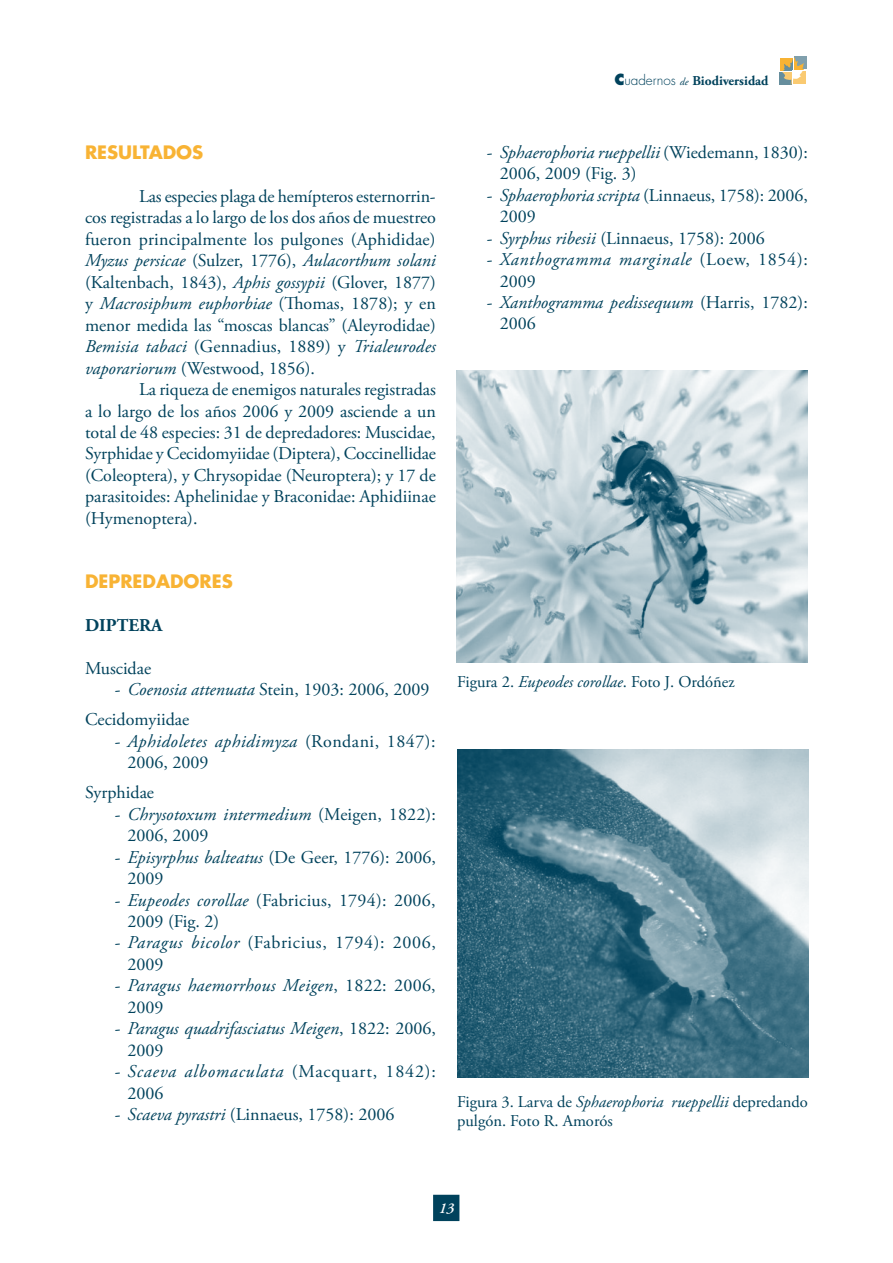
<style>
.page{position:relative;width:893px;height:1263px;background:#fff}
.page>*{position:absolute;margin:0;border:0;box-sizing:border-box;transform-origin:0 0}
.t1{font:18px/21.5px "Adobe Garamond Pro";color:#00425c}
.t2{font:italic 18px/21.5px "Adobe Garamond Pro";color:#00425c}
.t3{font:18px/21.5px "Adobe Garamond Pro";letter-spacing:.035em;color:#00425c}
.t4{font:italic 18px/21.5px "Adobe Garamond Pro";letter-spacing:.04em;color:#00425c}
.t5{font:700 18px "Futura";color:#f8b334}
.t6{font:700 18px "Adobe Garamond Pro";color:#00425c}
.t7{font:16.5px/19.8px "Adobe Garamond Pro";letter-spacing:-.005em;color:#00425c}
.t8{font:italic 600 15px "Adobe Garamond Pro";color:#fff}
.t9{font:700 13.5px "Adobe Garamond Pro";color:#00425c}
.s1{font-family:"Futura";font-weight:800;font-size:15px}
.s2{font-family:"Futura";font-weight:300}
.s3{font-weight:400;font-style:italic;font-size:10.5px}
.s4{font-style:italic}
.s5{font-style:normal}
</style>
<div class="page">
<div style="left:780px;top:58px;width:13px;height:13px;background:#f8b334"></div>
<div style="left:794px;top:57px;width:13px;height:12px;background:#80a0ad"></div>
<div style="left:779px;top:72px;width:13px;height:13px;background:#668e9d"></div>
<div style="left:793px;top:71px;width:13px;height:12px;background:#faca71"></div>
<svg style="left:782px;top:57px;width:22px;height:28px"></svg>
<div style="left:433px;top:1195px;width:26px;height:26px;background:#00425c"></div>
<img style="left:456px;top:370px;width:352px;height:292px">
<img style="left:457px;top:750px;width:351px;height:327px">
<p class="t9" style="left:615px;top:73px;width:155px"><span class="s1">C</span><span class="s2">uadernos</span> <span class="s3">de</span> Biodiversidad</p>
<p class="t5" style="left:85px;top:140px;width:120px">RESULTADOS</p>
<p class="t1" style="left:85px;top:186px;width:352px;text-align:justify;text-indent:54px">Las especies plaga de hemípteros esternorrin&shy;cos registradas a lo largo de los dos años de muestreo fueron principalmente los pulgones (Aphididae)<br><span class="s4">Myzus persicae</span> (Sulzer, 1776), <span class="s4">Aulacorthum solani </span>(Kaltenbach, 1843), <span class="s4">Aphis gossypii</span> (Glover, 1877) y <span class="s4">Macrosiphum euphorbiae</span> (Thomas, 1878); y en menor medida las “moscas blancas” (Aleyrodidae)<br><span class="s4">Bemisia tabaci</span> (Gennadius, 1889) y <span class="s4">Trialeurodes vaporariorum</span> (Westwood, 1856).</p>
<p class="t1" style="left:85px;top:379px;width:353px;text-align:justify;text-indent:54px">La riqueza de enemigos naturales registradas a lo largo de los años 2006 y 2009 asciende a un total de 48 especies: 31 de depredadores: Muscidae, Syrphidae y Cecidomyiidae (Diptera), Coccinellidae (Coleoptera), y Chrysopidae (Neuroptera); y 17 de parasitoides: Aphelinidae y Braconidae: Aphidiinae (Hymenoptera).</p>
<p class="t5" style="left:85px;top:569px;width:149px">DEPREDADORES</p>
<p class="t6" style="left:85px;top:615px;width:79px">DIPTERA</p>
<p class="t1" style="left:85px;top:658px;width:68px">Muscidae</p>
<p class="t1" style="left:85px;top:675px;width:346px;line-height:30px;text-indent:30px">- <span class="s4">Coenosia attenuata</span> Stein, 1903: 2006, 2009<br>Cecidomyiidae</p>
<p class="t1" style="left:128px;top:731px;width:310px;text-indent:-13px">- <span class="s4">Aphidoletes aphidimyza</span> (Rondani, 1847):<br>2006, 2009</p>
<p class="t1" style="left:85px;top:782px;width:71px">Syrphidae</p>
<p class="t1" style="left:128px;top:804px;width:310px;text-indent:-13px">- <span class="s4">Chrysotoxum intermedium</span> (Meigen, 1822):<br>2006, 2009</p>
<p class="t1" style="left:128px;top:847px;width:310px;text-indent:-13px">- <span class="s4">Episyrphus balteatus</span> (De Geer, 1776): 2006,<br>2009</p>
<p class="t1" style="left:128px;top:890px;width:310px;text-indent:-13px">- <span class="s4">Eupeodes corollae</span> (Fabricius, 1794): 2006,<br>2009 (Fig. 2)</p>
<p class="t3" style="left:128px;top:933px;width:310px;text-indent:-13px">- <span class="s4">Paragus bicolor</span> (Fabricius, 1794): 2006,<br>2009</p>
<p class="t2" style="left:128px;top:975px;width:310px;text-indent:-13px"><span class="s5">-</span> Paragus haemorrhous Meigen<span class="s5">, 1822: 2006,<br>2009</span></p>
<p class="t2" style="left:128px;top:1018px;width:310px;text-indent:-13px"><span class="s5">-</span> Paragus quadrifasciatus Meigen<span class="s5">, 1822: 2006,<br>2009</span></p>
<p class="t1" style="left:128px;top:1061px;width:310px;text-indent:-13px">- <span class="s4">Scaeva albomaculata</span> (Macquart, 1842):<br>2006</p>
<p class="t1" style="left:115px;top:1104px;width:281px">- <span class="s4">Scaeva pyrastri</span> (Linnaeus, 1758): 2006</p>
<p class="t1" style="left:500px;top:142px;width:310px;text-indent:-13px">- <span class="s4">Sphaerophoria rueppellii</span> (Wiedemann, 1830):<br>2006, 2009 (Fig. 3)</p>
<p class="t1" style="left:500px;top:185px;width:310px;text-indent:-13px">- <span class="s4">Sphaerophoria scripta</span> (Linnaeus, 1758): 2006,<br>2009</p>
<p class="t1" style="left:487px;top:228px;width:279px">- <span class="s4">Syrphus ribesii</span> (Linnaeus, 1758): 2006</p>
<p class="t4" style="left:500px;top:249px;width:310px;text-indent:-13px"><span class="s5">-</span> Xanthogramma marginale <span class="s5">(Loew, 1854):<br>2009</span></p>
<p class="t2" style="left:500px;top:292px;width:310px;text-indent:-13px"><span class="s5">-</span> Xanthogramma pedissequum <span class="s5">(Harris, 1782):<br>2006</span></p>
<p class="t7" style="left:457px;top:673px;width:279px">Figura 2. <span class="s4">Eupeodes corollae</span>. Foto J. Ordóñez</p>
<p class="t7" style="left:457px;top:1092px;width:352px">Figura 3. Larva de <span class="s4">Sphaerophoria rueppellii</span> depredando pulgón. Foto R. Amorós</p>
<p class="t8" style="left:439px;top:1200px;width:17px">13</p>
</div>
